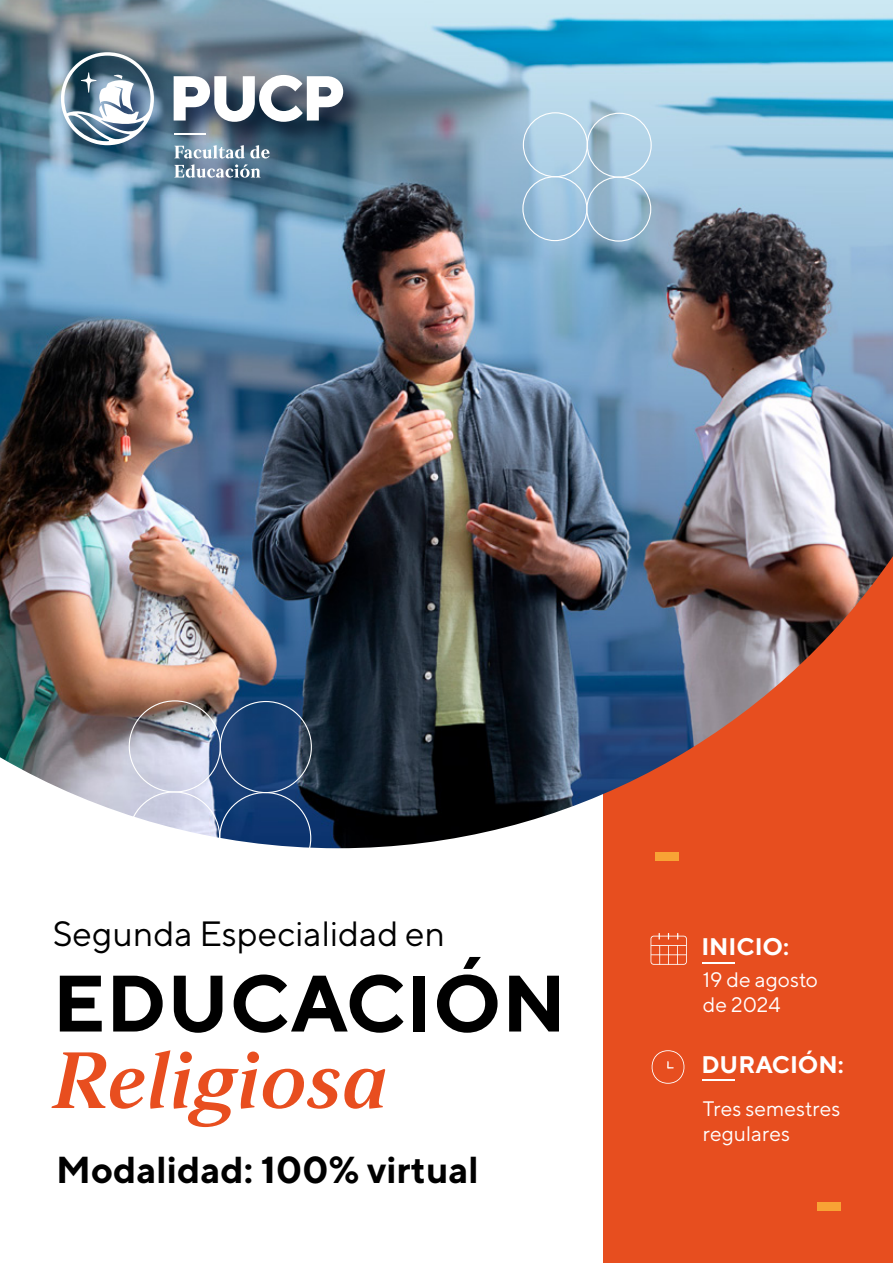
<style>
.page{position:relative;width:893px;height:1263px;background:#fff}
.page>*{position:absolute;margin:0;border:0;box-sizing:border-box;transform-origin:0 0}
.t1{font:700 79.8px "TT Norms";letter-spacing:.005em;color:#000}
.t2{font:79.8px "Strato Pro Demi Bold It";letter-spacing:.005em;color:#e84e1f}
.t3{font:700 37.5px "TT Norms";color:#000}
.t4{font:35.1px "TT Norms";color:#000}
.t5{font:700 24px "TT Norms";color:#fff}
.t6{font:21px/25.2px "TT Norms";color:#fff}
</style>
<div class="page">
<div style="left:603px;top:447px;width:290px;height:816px;background:#e74e1f"></div>
<img style="left:0;top:0;width:893px;height:848px">
<div style="left:817px;top:1202px;width:23px;height:8px;background:#f8a335"></div>
<div style="left:655px;top:852px;width:24px;height:9px;background:#f8a335"></div>
<div style="left:523px;top:112px;width:65px;height:65px;border:1px solid #fff;border-radius:50%"></div>
<div style="left:587px;top:113px;width:65px;height:65px;border:1px solid #fff;border-radius:50%"></div>
<div style="left:522px;top:176px;width:65px;height:65px;border:1px solid #fff;border-radius:50%"></div>
<div style="left:586px;top:176px;width:65px;height:66px;border:1px solid #fff;border-radius:50%"></div>
<img style="left:49px;top:40px;width:327px;height:171px">
<svg style="left:174px;top:145px;width:96px;height:13px"></svg>
<svg style="left:174px;top:164px;width:87px;height:14px"></svg>
<hr style="left:174px;top:133px;width:32px;height:1px;background:#fff">
<svg style="left:61px;top:52px;width:93px;height:93px"></svg>
<svg style="left:174px;top:75px;width:169px;height:47px"></svg>
<hr style="left:703px;top:962px;width:32px;height:2px;background:#fff">
<hr style="left:703px;top:1079px;width:32px;height:2px;background:#fff">
<svg style="left:651px;top:1050px;width:34px;height:34px"></svg>
<svg style="left:650px;top:933px;width:37px;height:32px"></svg>
<h3 class="t4" style="left:53px;top:912px;width:394px">Segunda Especialidad en</h3>
<h1 class="t1" style="left:53px;top:953px;width:515px">EDUCACIÓN</h1>
<h1 class="t2" style="left:53px;top:1030px;width:338px">Religiosa</h1>
<h2 class="t3" style="left:56px;top:1146px;width:424px">Modalidad: 100% virtual</h2>
<p class="t5" style="left:701px;top:931px;width:89px">INICIO:</p>
<p class="t6" style="left:703px;top:966px;width:117px">19 de agosto de 2024</p>
<p class="t5" style="left:701px;top:1050px;width:144px">DURACIÓN:</p>
<p class="t6" style="left:703px;top:1095px;width:139px">Tres semestres regulares</p>
</div>
